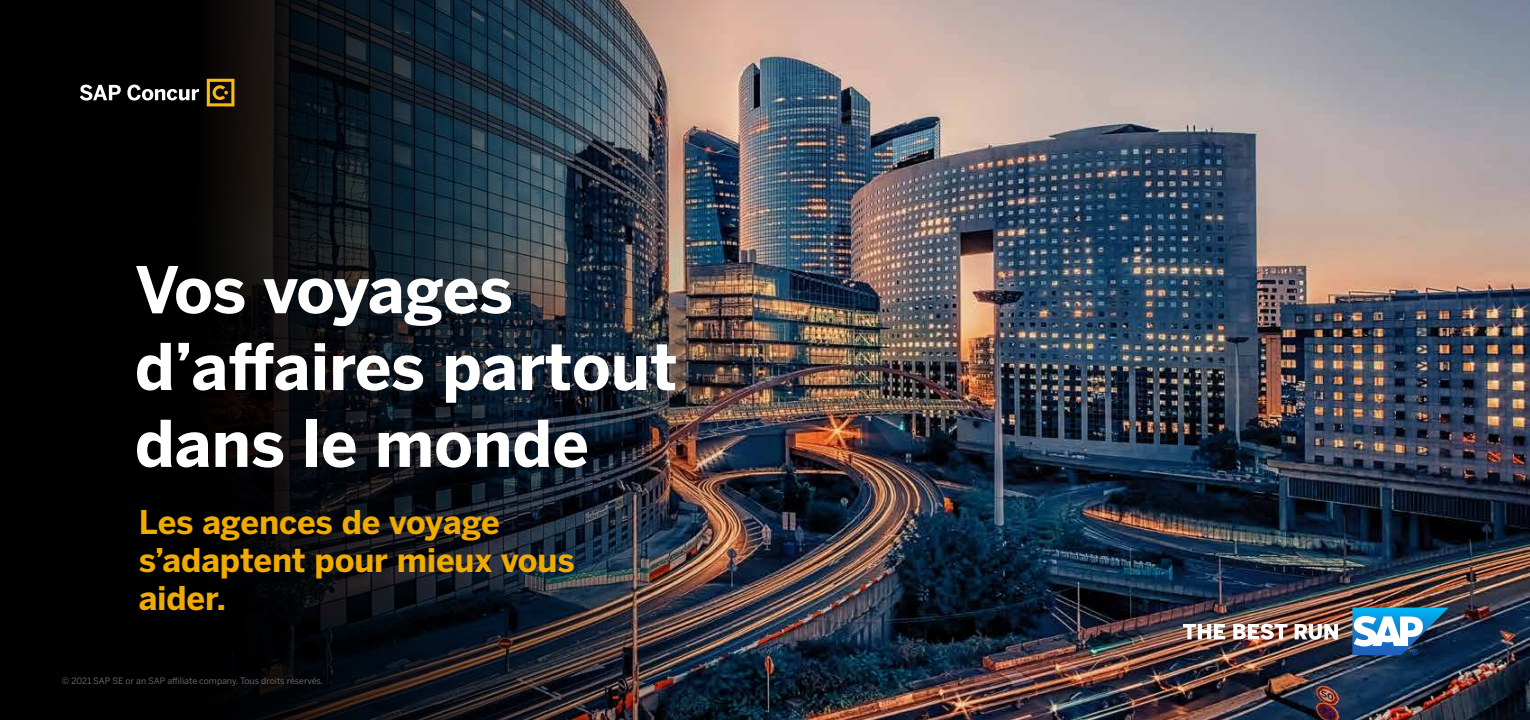
<style>
.page{position:relative;width:1530px;height:720px;background:#fff}
.page>*{position:absolute;margin:0;border:0;box-sizing:border-box;transform-origin:0 0}
.t1{font:700 63.75px/76.9px "Benton Sans";color:#fff}
.t2{font:700 32.5px/37.8px "Benton Sans";letter-spacing:-.005em;color:#f0ab00}
.t3{font:8.75px "Benton Sans";color:#666}
</style>
<div class="page">
<img style="left:821px;top:0;width:709px;height:720px">
<img style="left:0;top:0;width:821px;height:720px">
<img style="left:1183px;top:624px;width:155px;height:16px">
<svg style="left:1352px;top:608px;width:97px;height:47px"></svg>
<svg style="left:80px;top:85px;width:119px;height:16px"></svg>
<svg style="left:207px;top:79px;width:27px;height:27px"></svg>
<h1 class="t1" style="left:135px;top:252px;width:544px">Vos voyages d’affaires partout dans le monde</h1>
<h2 class="t2" style="left:139px;top:504px;width:438px">Les agences de voyage s’adaptent pour mieux vous aider.</h2>
<p class="t3" style="left:62px;top:676px;width:263px">© 2021 SAP SE or an SAP affiliate company. Tous droits réservés.</p>
</div>
